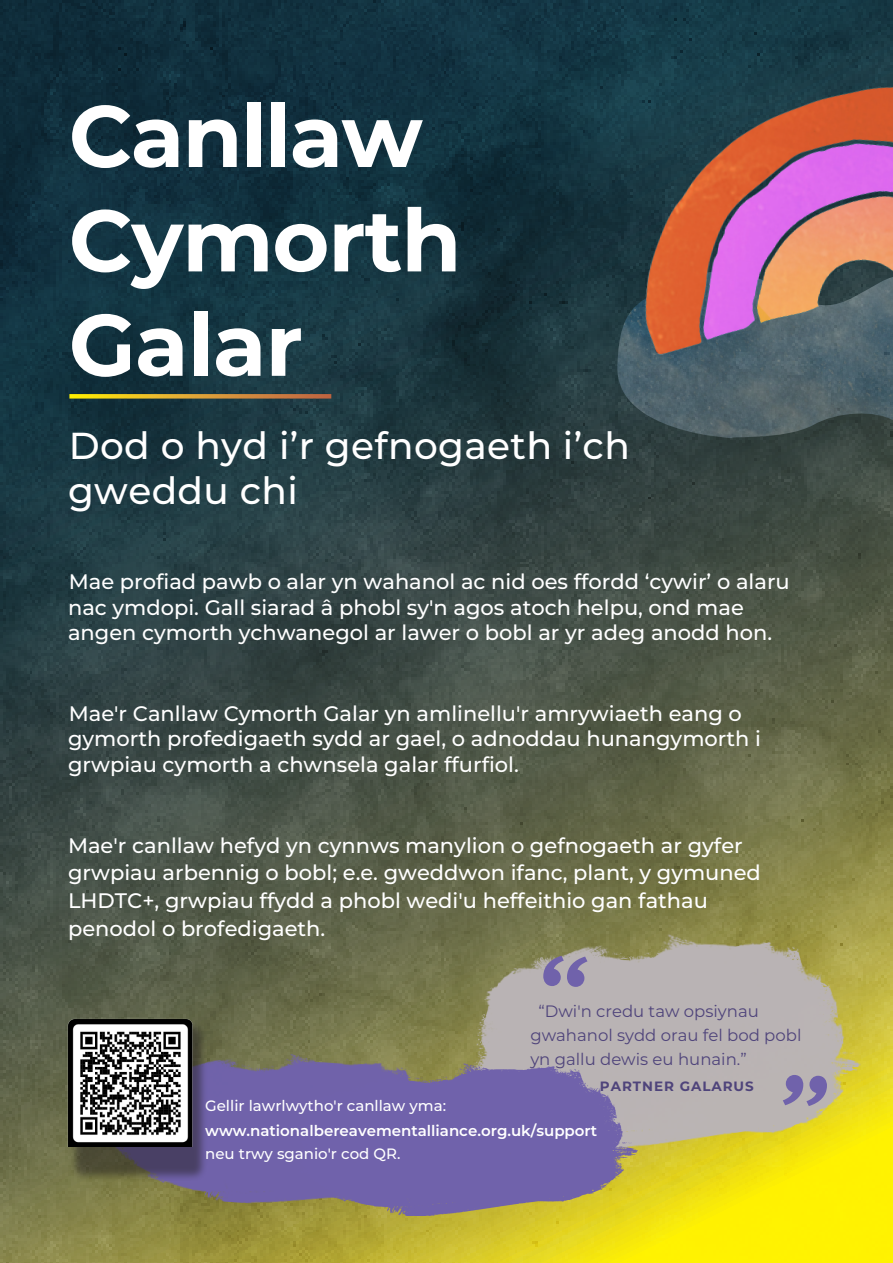
<style>
.page{position:relative;width:893px;height:1263px;background:#fff}
.page>*{position:absolute;margin:0;border:0;box-sizing:border-box;transform-origin:0 0}
.Front_page_title{font:700 87px/104.4px "Montserrat";letter-spacing:-.015em;color:#fff}
.Poster_body{font:500 37.5px/45px "Montserrat";letter-spacing:.01em;color:#fff}
.Poster_body-2{font:500 21px/25.2px "Montserrat";color:#fff}
.Quote_style_2_name_dark{font:16.5px/24px "Montserrat";color:#4f447b}
.QR_code_text{font:600 15px/24.8px "Montserrat";color:#fff}
.QR_code_text-2{font:500 15px "Montserrat";color:#fff}
.Quote_style_2_name_dark-2{font:700 13.5px "Montserrat";letter-spacing:.07em;color:#4f447b}
.s1{font-weight:500}
</style>
<div class="page">
<img style="left:0;top:0;width:893px;height:1263px">
<svg style="left:69px;top:394px;width:262px;height:5px"></svg>
<img style="left:462px;top:915px;width:417px;height:256px">
<svg style="left:543px;top:956px;width:44px;height:31px"></svg>
<svg style="left:783px;top:1075px;width:44px;height:31px"></svg>
<img style="left:615px;top:405px;width:278px;height:36px">
<img style="left:592px;top:13px;width:301px;height:392px">
<img style="left:467px;top:1040px;width:171px;height:175px">
<img style="left:105px;top:1019px;width:362px;height:199px">
<div style="left:69px;top:1021px;width:139px;height:160px;background:#231f20;opacity:.5"></div>
<img style="left:62px;top:1014px;width:135px;height:133px">
<p class="Front_page_title" style="left:69px;top:80px;width:394px">Canllaw<br>Cymorth<br>Galar</p>
<p class="Poster_body" style="left:68px;top:422px;width:563px">Dod o hyd i’r gefnogaeth i’ch gweddu chi</p>
<p class="Poster_body-2" style="left:68px;top:568px;width:723px">Mae profiad pawb o alar yn wahanol ac nid oes ffordd ‘cywir’ o alaru nac ymdopi. Gall siarad â phobl sy'n agos atoch helpu, ond mae angen cymorth ychwanegol ar lawer o bobl ar yr adeg anodd hon.</p>
<p class="Poster_body-2" style="left:68px;top:700px;width:694px">Mae'r Canllaw Cymorth Galar yn amlinellu'r amrywiaeth eang o gymorth profedigaeth sydd ar gael, o adnoddau hunangymorth i grwpiau cymorth a chwnsela galar ffurfiol.</p>
<p class="Poster_body-2" style="left:68px;top:831px;width:694px;line-height:27.6px">Mae'r canllaw hefyd yn cynnws manylion o gefnogaeth ar gyfer grwpiau arbennig o bobl; e.e. gweddwon ifanc, plant, y gymuned LHDTC+, grwpiau ffydd a phobl wedi'u heffeithio gan fathau penodol o brofedigaeth.</p>
<p class="Quote_style_2_name_dark" style="left:530px;top:998px;width:273px;text-indent:8px">“Dwi'n credu taw opsiynau gwahanol sydd orau fel bod pobl yn gallu dewis eu hunain.”</p>
<p class="Quote_style_2_name_dark-2" style="left:600px;top:1077px;width:155px">PARTNER GALARUS</p>
<p class="QR_code_text" style="left:205px;top:1093px;width:394px"><span class="s1">Gellir lawrlwytho'r canllaw yma: </span>www.nationalbereavementalliance.org.uk/support</p>
<p class="QR_code_text-2" style="left:205px;top:1143px;width:197px">neu trwy sganio'r cod QR.</p>
</div>
